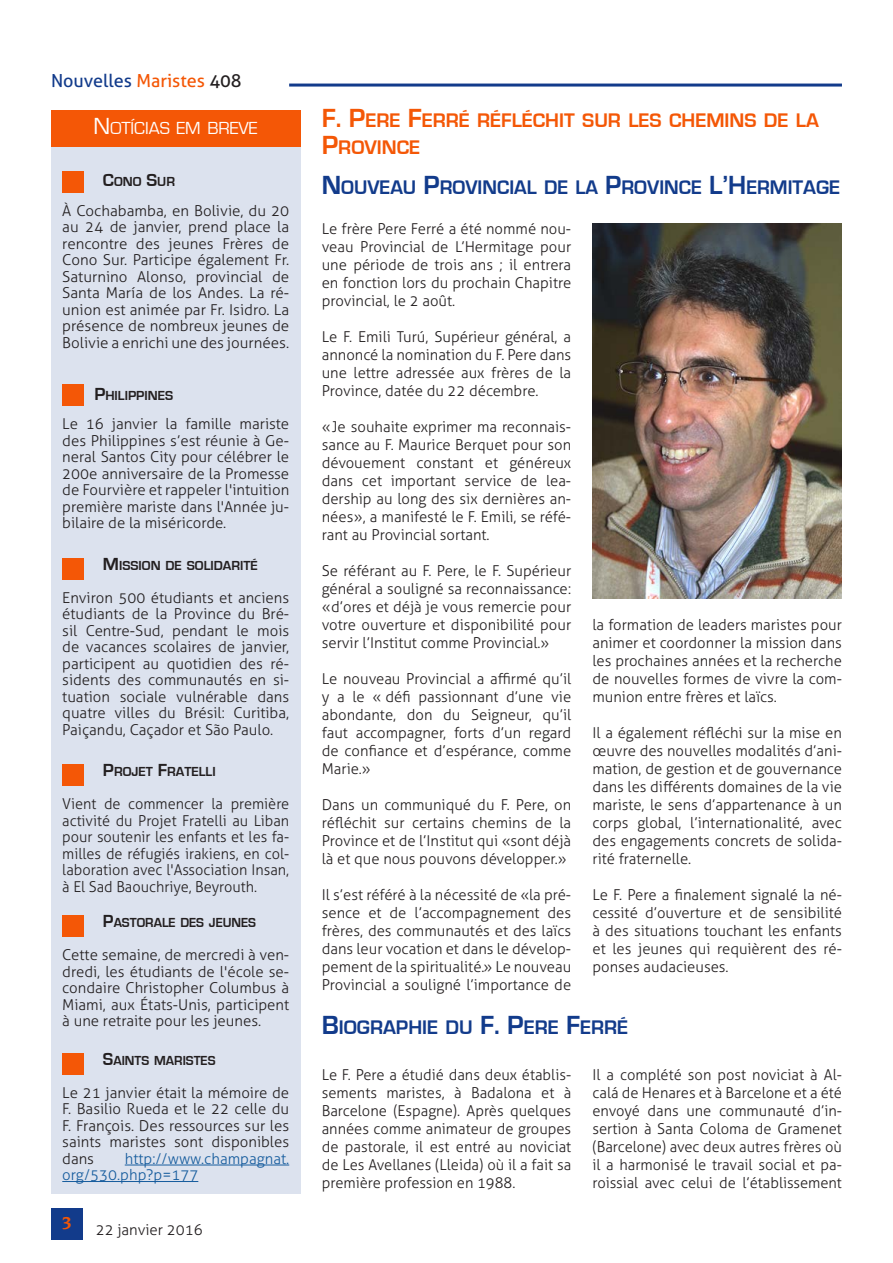
<style>
.page{position:relative;width:893px;height:1263px;background:#fff}
.page>*{position:absolute;margin:0;border:0;box-sizing:border-box;transform-origin:0 0}
.Titolo{font:700 20.25px "Eurostile";color:#123b8b}
.Titolo-2{font:700 20.25px/27px "Eurostile";color:#f45706}
.t1{font:18px "Aller";color:#123b8b}
.TitoloBox{font:18px "Eurostile";color:#fff}
.t2{font:700 18px "Novarese IT Cby BT";color:#f45706}
.Testo_normal{font:300 15px/18px "Aller";color:#231f20;text-align:justify}
.Testo_sinEspacio{font:300 15px/18px "Aller";color:#231f20;text-align:justify}
.Testo_normal-2{font:300 15px/16.5px "Aller";color:#175d9e}
.SottoTitoloBox{font:700 13.5px "Eurostile";color:#231f20}
.s1{color:#f45706}
.s2{color:#231f20}
.s3{font-size:24px}
.s4{font-size:18px}
.s5{font-size:27px}
</style>
<div class="page">
<hr style="left:289px;top:84px;width:553px;height:3px;background:#123b8b">
<div style="left:51px;top:1208px;width:32px;height:31px;background:#123b8b"></div>
<div style="left:51px;top:142px;width:249px;height:1052px;background:#dce2ee"></div>
<div style="left:62px;top:171px;width:22px;height:21px;background:#f45706"></div>
<div style="left:51px;top:111px;width:249px;height:36px;background:#f45706"></div>
<div style="left:62px;top:384px;width:22px;height:22px;background:#f45706"></div>
<div style="left:62px;top:558px;width:22px;height:21px;background:#f45706"></div>
<div style="left:62px;top:764px;width:22px;height:21px;background:#f45706"></div>
<div style="left:62px;top:915px;width:22px;height:21px;background:#f45706"></div>
<div style="left:62px;top:1053px;width:22px;height:21px;background:#f45706"></div>
<hr style="left:125px;top:1164px;width:164px;height:1px;background:#175d9e">
<hr style="left:62px;top:1181px;width:136px;height:1px;background:#175d9e">
<img style="left:592px;top:223px;width:250px;height:376px">
<p class="t1" style="left:51px;top:69px;width:192px">Nouvelles <span class="s1">Maristes</span> <span class="s2">408</span></p>
<p class="TitoloBox" style="left:94px;top:118px;width:166px"><span class="s3">N</span> OTÍCIAS EM BREVE</p>
<p class="SottoTitoloBox" style="left:103px;top:174px;width:74px"><span class="s4">C</span>ONO <span class="s4">S</span>UR</p>
<p class="Testo_normal" style="left:62px;top:202px;width:228px;line-height:16.5px">À Cochabamba, en Bolivie, du 20 au 24 de janvier, prend place la rencontre des jeunes Frères de Cono Sur. Participe également Fr.<br>Saturnino Alonso, provincial de Santa María de los Andes. La ré&shy;union est animée par Fr. Isidro. La présence de nombreux jeunes de Bolivie a enrichi une des journées.</p>
<p class="SottoTitoloBox" style="left:94px;top:388px;width:80px"><span class="s4">P</span>HILIPPINES</p>
<p class="Testo_normal" style="left:62px;top:416px;width:228px;line-height:16.5px">Le 16 janvier la famille mariste des Philippines s’est réunie à Ge&shy;neral Santos City pour célébrer le 200e anniversaire de la Promesse de Fourvière et rappeler l'intuition première mariste dans l'Année ju&shy;bilaire de la miséricorde.</p>
<p class="SottoTitoloBox" style="left:103px;top:558px;width:156px"><span class="s4">M</span>ISSION DE SOLIDARITÉ</p>
<p class="Testo_normal" style="left:62px;top:589px;width:228px;line-height:16.5px">Environ 500 étudiants et anciens étudiants de la Province du Bré&shy;sil Centre-Sud, pendant le mois de vacances scolaires de janvier, participent au quotidien des ré&shy;sidents des communautés en si&shy;tuation sociale vulnérable dans quatre villes du Brésil: Curitiba, Paiçandu, Caçador et São Paulo.</p>
<p class="SottoTitoloBox" style="left:103px;top:764px;width:114px"><span class="s4">P</span>ROJET <span class="s4">F</span>RATELLI</p>
<p class="Testo_normal" style="left:62px;top:796px;width:228px;line-height:16.5px">Vient de commencer la première activité du Projet Fratelli au Liban pour soutenir les enfants et les fa&shy;milles de réfugiés irakiens, en col&shy;laboration avec l'Association Insan, à El Sad Baouchriye, Beyrouth.</p>
<p class="SottoTitoloBox" style="left:103px;top:915px;width:155px"><span class="s4">P</span>ASTORALE DES JEUNES</p>
<p class="Testo_normal" style="left:62px;top:947px;width:228px;line-height:16.5px">Cette semaine, de mercredi à ven&shy;dredi, les étudiants de l'école se&shy;condaire Christopher Columbus à Miami, aux États-Unis, participent à une retraite pour les jeunes.</p>
<p class="SottoTitoloBox" style="left:103px;top:1053px;width:114px"><span class="s4">S</span>AINTS MARISTES</p>
<p class="Testo_normal" style="left:62px;top:1084px;width:228px;line-height:16.5px">Le 21 janvier était la mémoire de F. Basilio Rueda et le 22 celle du F. François. Des ressources sur les saints maristes sont disponibles dans</p>
<p class="Testo_normal-2" style="left:62px;top:1150px;width:228px;text-indent:62px">http://www.champagnat. org/530.php?p=177</p>
<p class="t2" style="left:62px;top:1212px;width:12px">3</p>
<p class="Testo_normal" style="left:96px;top:1220px;width:109px">22 janvier 2016</p>
<p class="Titolo-2" style="left:322px;top:107px;width:499px"><span class="s5">F. P</span>ERE <span class="s5">F</span>ERRÉ RÉFLÉCHIT SUR LES CHEMINS DE LA<br><span class="s5">P</span>ROVINCE</p>
<p class="Titolo" style="left:322px;top:176px;width:520px"><span class="s5">N</span>OUVEAU <span class="s5">P</span>ROVINCIAL DE LA <span class="s5">P</span>ROVINCE <span class="s5">L’H</span> ERMITAGE</p>
<p class="Testo_normal" style="left:322px;top:220px;width:251px">Le frère Pere Ferré a été nommé nou&shy;veau Provincial de L’Hermitage pour une période de trois ans ; il entrera en fonction lors du prochain Chapitre provincial, le 2 août.</p>
<p class="Testo_normal" style="left:322px;top:328px;width:251px">Le F. Emili Turú, Supérieur général, a annoncé la nomination du F. Pere dans une lettre adressée aux frères de la Province, datée du 22 décembre.</p>
<p class="Testo_normal" style="left:322px;top:418px;width:251px">« Je souhaite exprimer ma reconnais&shy;sance au F. Maurice Berquet pour son dévouement constant et généreux dans cet important service de lea&shy;dership au long des six dernières an&shy;nées », a manifesté le F. Emili, se réfé&shy;rant au Provincial sortant.</p>
<p class="Testo_normal" style="left:322px;top:562px;width:251px">Se référant au F. Pere, le F. Supérieur général a souligné sa reconnaissance : « d’ores et déjà je vous remercie pour votre ouverture et disponibilité pour servir l’Institut comme Provincial. »</p>
<p class="Testo_normal" style="left:322px;top:670px;width:251px">Le nouveau Provincial a affirmé qu’il y a le « défi passionnant d’une vie abondante, don du Seigneur, qu’il faut accompagner, forts d’un regard de confiance et d’espérance, comme Marie. »</p>
<p class="Testo_normal" style="left:322px;top:796px;width:251px">Dans un communiqué du F. Pere, on réfléchit sur certains chemins de la Province et de l’Institut qui « sont déjà là et que nous pouvons développer. »</p>
<p class="Testo_normal" style="left:322px;top:886px;width:251px">Il s’est référé à la nécessité de « la pré&shy;sence et de l’accompagnement des frères, des communautés et des laïcs dans leur vocation et dans le dévelop&shy;pement de la spiritualité. » Le nouveau Provincial a souligné l’importance de</p>
<p class="Testo_normal" style="left:592px;top:616px;width:251px">la formation de leaders maristes pour animer et coordonner la mission dans les prochaines années et la recherche de nouvelles formes de vivre la com&shy;munion entre frères et laïcs.</p>
<p class="Testo_normal" style="left:592px;top:724px;width:251px">Il a également réfléchi sur la mise en œuvre des nouvelles modalités d’ani&shy;mation, de gestion et de gouvernance dans les différents domaines de la vie mariste, le sens d’appartenance à un corps global, l’internationalité, avec des engagements concrets de solida&shy;rité fraternelle.</p>
<p class="Testo_normal" style="left:592px;top:886px;width:251px">Le F. Pere a finalement signalé la né&shy;cessité d’ouverture et de sensibilité à des situations touchant les enfants et les jeunes qui requièrent des ré&shy;ponses audacieuses.</p>
<p class="Titolo" style="left:322px;top:1017px;width:308px"><span class="s5">B</span>IOGRAPHIE DU <span class="s5">F. P</span>ERE <span class="s5">F</span>ERRÉ</p>
<p class="Testo_sinEspacio" style="left:322px;top:1066px;width:251px">Le F. Pere a étudié dans deux établis&shy;sements maristes, à Badalona et à Barcelone (Espagne). Après quelques années comme animateur de groupes de pastorale, il est entré au noviciat de Les Avellanes (Lleida) où il a fait sa première profession en 1988.</p>
<p class="Testo_sinEspacio" style="left:592px;top:1066px;width:251px">Il a complété son post noviciat à Al&shy;calá de Henares et à Barcelone et a été envoyé dans une communauté d’in&shy;sertion à Santa Coloma de Gramenet (Barcelone) avec deux autres frères où il a harmonisé le travail social et pa&shy;roissial avec celui de l’établissement</p>
</div>
